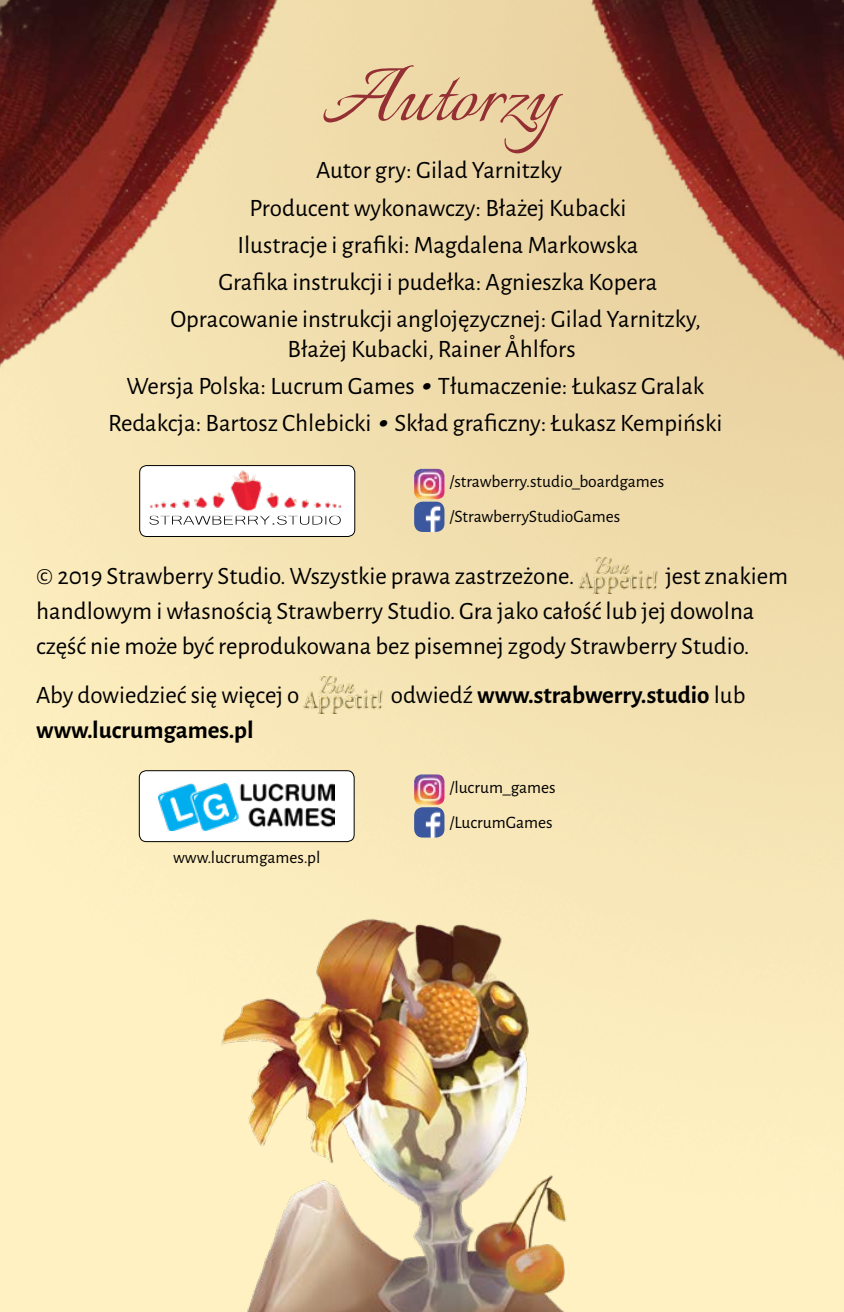
<style>
.page{position:relative;width:844px;height:1312px;background:#fff}
.page>*{position:absolute;margin:0;border:0;box-sizing:border-box;transform-origin:0 0}
._01_header{font:95px "Italianno";color:#942f34}
.text{font:25px/35px "Alegreya Sans";color:#000;text-align:center}
.text-2{font:700 25px "Alegreya Sans";color:#000}
.t1{font:17.5px "Alegreya Sans";color:#000}
.s1{font-family:"Italianno"}
.s2{font-weight:400}
</style>
<div class="page">
<img style="left:0;top:0;width:843px;height:1311px">
<img style="left:578px;top:557px;width:83px;height:36px">
<img style="left:303px;top:676px;width:83px;height:37px">
<img style="left:414px;top:468px;width:30px;height:31px">
<img style="left:414px;top:501px;width:30px;height:31px">
<div style="left:139px;top:770px;width:215px;height:71px;background:#fff;border-radius:7px"></div>
<img style="left:159px;top:783px;width:175px;height:47px">
<div style="left:139px;top:770px;width:215px;height:71px;border:1px solid #000;border-radius:7px"></div>
<img style="left:414px;top:774px;width:30px;height:30px">
<img style="left:414px;top:807px;width:30px;height:30px">
<img style="left:140px;top:465px;width:212px;height:71px">
<img style="left:0;top:0;width:319px;height:493px">
<img style="left:553px;top:0;width:290px;height:508px">
<img style="left:178px;top:903px;width:440px;height:408px">
<p class="_01_header" style="left:321px;top:44px;width:237px">Autorzy</p>
<p class="text" style="left:316px;top:152px;width:247px">Autor gry: Gilad Yarnitzky</p>
<p class="text" style="left:249px;top:189px;width:378px">Producent wykonawczy: Błażej Kubacki</p>
<p class="text" style="left:237px;top:226px;width:402px">Ilustracje i grafiki: Magdalena Markowska</p>
<p class="text" style="left:218px;top:263px;width:440px">Grafika instrukcji i pudełka: Agnieszka Kopera</p>
<p class="text" style="left:170px;top:302px;width:531px;line-height:30px">Opracowanie instrukcji anglojęzycznej: Gilad Yarnitzky,<br>Błażej Kubacki, Rainer Åhlfors</p>
<p class="text" style="left:126px;top:367px;width:579px">Wersja Polska: Lucrum Games <span class="s1">·</span> Tłumaczenie: Łukasz Gralak</p>
<p class="text" style="left:108px;top:404px;width:615px">Redakcja: Bartosz Chlebicki <span class="s1">·</span> Skład graficzny: Łukasz Kempiński</p>
<p class="t1" style="left:449px;top:469px;width:216px">/strawberry.studio_boardgames</p>
<p class="t1" style="left:449px;top:504px;width:172px">/StrawberryStudioGames</p>
<p class="text" style="left:36px;top:557px;width:753px;text-align:left;text-indent:629px">jest znakiem handlowym i własnością Strawberry Studio. Gra jako całość lub jej dowolna część nie może być reprodukowana bez pisemnej zgody Strawberry Studio.</p>
<p class="text" style="left:36px;top:676px;width:264px">Aby dowiedzieć się więcej o</p>
<p class="text-2" style="left:390px;top:676px;width:356px"><span class="s2">odwiedź</span> www.strabwerry.studio <span class="s2">lub</span></p>
<p class="text-2" style="left:36px;top:711px;width:219px">www.lucrumgames.pl</p>
<p class="text" style="left:36px;top:557px;width:539px">© 2019 Strawberry Studio. Wszystkie prawa zastrzeżone.</p>
<p class="t1" style="left:173px;top:845px;width:149px">www.lucrumgames.pl</p>
<p class="t1" style="left:449px;top:775px;width:108px">/lucrum_games</p>
<p class="t1" style="left:449px;top:810px;width:105px">/LucrumGames</p>
</div>
